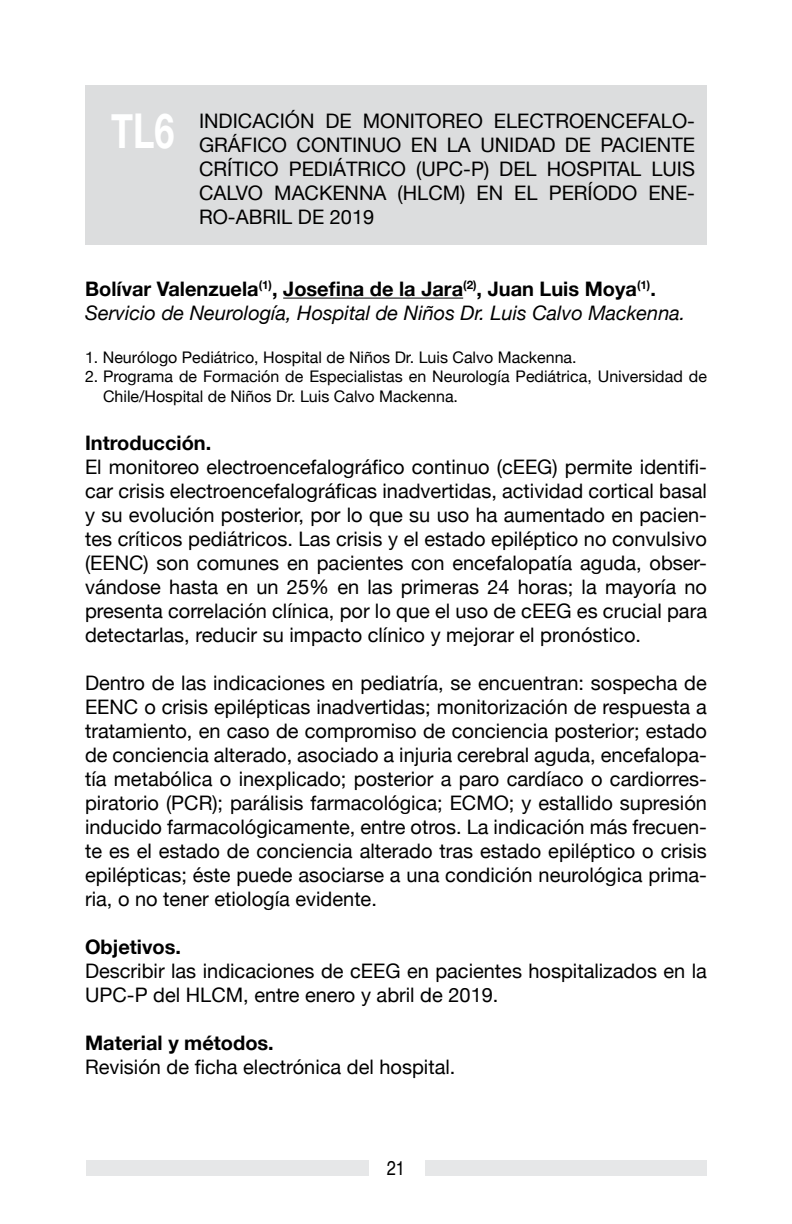
<style>
.page{position:relative;width:792px;height:1224px;background:#fff}
.page>*{position:absolute;margin:0;border:0;box-sizing:border-box;transform-origin:0 0}
.t1{font:700 48px "Helvetica Neue";color:#fff;scale:.75 1}
.t2{font:20px/24px "Helvetica Neue";color:#000;text-align:justify}
.t3{font:italic 20px/24px "Helvetica Neue";color:#000}
.t4{font:700 20px "Helvetica Neue";color:#000}
.t5{font:condensed 20px "Helvetica";color:#000}
.t6{font:16px/19.2px "Helvetica Neue";color:#000}
.s1{font-weight:700;font-style:normal}
</style>
<div class="page">
<div style="left:86px;top:1160px;width:283px;height:16px;background:#e6e7e8"></div>
<div style="left:425px;top:1160px;width:281px;height:16px;background:#e6e7e8"></div>
<div style="left:85px;top:85px;width:622px;height:160px;background:#dcddde"></div>
<hr style="left:283px;top:298px;width:180px;height:1px;background:#000">
<h1 class="t1" style="left:111px;top:94px;width:86px">TL6</h1>
<p class="t2" style="left:199px;top:110px;width:498px">INDICACIÓN DE MONITOREO ELECTROENCEFALO-GRÁFICO CONTINUO EN LA UNIDAD DE PACIENTE CRÍTICO PEDIÁTRICO (UPC-P) DEL HOSPITAL LUIS CALVO MACKENNA (HLCM) EN EL PERÍODO ENE-RO-ABRIL DE 2019</p>
<p class="t3" style="left:85px;top:278px;width:602px"><span class="s1">Bolívar Valenzuela</span><sup>(1)</sup><span class="s1">, Josefina de la Jara</span><sup>(2)</sup><span class="s1">, Juan Luis Moya</span><sup>(1)</sup><span class="s1">.<br></span>Servicio de Neurología, Hospital de Niños Dr. Luis Calvo Mackenna.</p>
<p class="t6" style="left:85px;top:349px;width:493px">1. Neurólogo Pediátrico, Hospital de Niños Dr. Luis Calvo Mackenna.</p>
<p class="t6" style="left:103px;top:368px;width:605px;text-indent:-18px">2. Programa de Formación de Especialistas en Neurología Pediátrica, Universidad de<br>Chile/Hospital de Niños Dr. Luis Calvo Mackenna.</p>
<p class="t4" style="left:85px;top:427px;width:128px">Introducción.</p>
<p class="t2" style="left:85px;top:456px;width:624px">El monitoreo electroencefalográfico continuo (cEEG) permite identifi&shy;car crisis electroencefalográficas inadvertidas, actividad cortical basal y su evolución posterior, por lo que su uso ha aumentado en pacien&shy;tes críticos pediátricos. Las crisis y el estado epiléptico no convulsivo (EENC) son comunes en pacientes con encefalopatía aguda, obser&shy;vándose hasta en un 25% en las primeras 24 horas; la mayoría no presenta correlación clínica, por lo que el uso de cEEG es crucial para detectarlas, reducir su impacto clínico y mejorar el pronóstico.</p>
<p class="t2" style="left:85px;top:672px;width:623px">Dentro de las indicaciones en pediatría, se encuentran: sospecha de EENC o crisis epilépticas inadvertidas; monitorización de respuesta a tratamiento, en caso de compromiso de conciencia posterior; estado de conciencia alterado, asociado a injuria cerebral aguda, encefalopa&shy;tía metabólica o inexplicado; posterior a paro cardíaco o cardiorres&shy;piratorio (PCR); parálisis farmacológica; ECMO; y estallido supresión inducido farmacológicamente, entre otros. La indicación más frecuen&shy;te es el estado de conciencia alterado tras estado epiléptico o crisis epilépticas; éste puede asociarse a una condición neurológica prima&shy;ria, o no tener etiología evidente.</p>
<p class="t4" style="left:85px;top:931px;width:97px">Objetivos.</p>
<p class="t2" style="left:85px;top:960px;width:623px">Describir las indicaciones de cEEG en pacientes hospitalizados en la<br>UPC-P del HLCM, entre enero y abril de 2019.</p>
<p class="t4" style="left:85px;top:1027px;width:190px">Material y métodos.</p>
<p class="t2" style="left:85px;top:1056px;width:372px">Revisión de ficha electrónica del hospital.</p>
<p class="t5" style="left:387px;top:1156px;width:20px">21</p>
</div>
